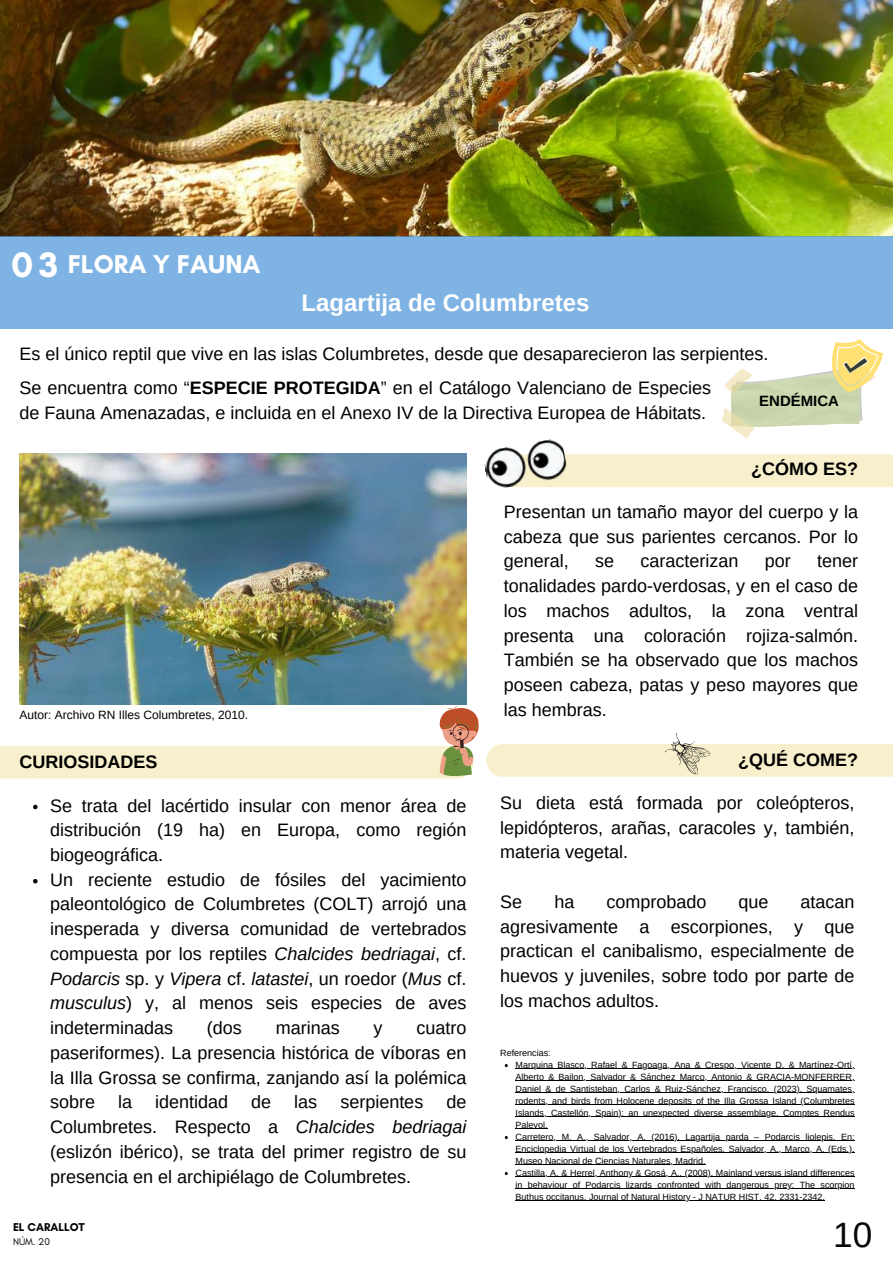
<style>
.page{position:relative;width:893px;height:1264px;background:#fff}
.page>*{position:absolute;margin:0;border:0;box-sizing:border-box;transform-origin:0 0}
.t1{font:35.25px "Arimo";color:#080606}
.t2{font:700 26.25px "Glacial Indifference";color:#fff}
.t3{font:700 24px "Arimo";color:#fff}
.t4{font:18px/24.8px "Arimo";color:#000;text-align:justify}
.t5{font:700 18px "Arimo";color:#000}
.t6{font:700 14.85px "Arimo";color:#000}
.t7{font:12px "Arimo";color:#000}
.t8{font:700 11.55px "Glacial Indifference";color:#000}
.t9{font:9.9px "Glacial Indifference";color:#000}
.t10{font:9px/12px "Arimo";color:#000}
.s1{font-size:36.15px}
.s2{font-weight:700}
.s3{font-style:italic}
</style>
<div class="page">
<img style="left:0;top:0;width:892px;height:236px">
<div style="left:0;top:236px;width:892px;height:93px;background:#7fb3e4"></div>
<svg style="left:722px;top:339px;width:161px;height:100px"></svg>
<div style="left:568px;top:454px;width:324px;height:33px;background:#f8f0cc"></div>
<svg style="left:0;top:706px;width:479px;height:72px"></svg>
<svg style="left:486px;top:733px;width:406px;height:43px"></svg>
<hr style="left:515px;top:1068px;width:339px;height:1px;background:#000">
<hr style="left:515px;top:1080px;width:339px;height:1px;background:#000">
<hr style="left:515px;top:1092px;width:339px;height:1px;background:#000">
<hr style="left:515px;top:1104px;width:339px;height:1px;background:#000">
<hr style="left:515px;top:1116px;width:339px;height:1px;background:#000">
<hr style="left:515px;top:1128px;width:32px;height:1px;background:#000">
<hr style="left:515px;top:1140px;width:339px;height:1px;background:#000">
<hr style="left:515px;top:1152px;width:339px;height:1px;background:#000">
<hr style="left:515px;top:1164px;width:190px;height:1px;background:#000">
<hr style="left:515px;top:1176px;width:339px;height:1px;background:#000">
<hr style="left:515px;top:1188px;width:339px;height:1px;background:#000">
<hr style="left:515px;top:1200px;width:310px;height:1px;background:#000">
<img style="left:20px;top:453px;width:446px;height:251px">
<img style="left:484px;top:439px;width:84px;height:49px">
<svg style="left:33px;top:804px;width:5px;height:5px"></svg>
<svg style="left:33px;top:879px;width:5px;height:4px"></svg>
<h2 class="t2" style="left:11px;top:248px;width:251px"><span class="s1">03</span> FLORA Y FAUNA</h2>
<h3 class="t3" style="left:301px;top:289px;width:289px">Lagartija de Columbretes</h3>
<p class="t4" style="left:20px;top:341px;width:750px">Es el único reptil que vive en las islas Columbretes, desde que desaparecieron las serpientes.</p>
<p class="t4" style="left:20px;top:376px;width:693px">Se encuentra como “<span class="s2">ESPECIE PROTEGIDA</span>” en el Catálogo Valenciano de Especies de Fauna Amenazadas, e incluida en el Anexo IV de la Directiva Europea de Hábitats.</p>
<p class="t6" style="left:759px;top:392px;width:81px">ENDÉMICA</p>
<p class="t5" style="left:751px;top:459px;width:108px">¿CÓMO ES?</p>
<p class="t7" style="left:20px;top:708px;width:230px">Autor: Archivo RN Illes Columbretes, 2010.</p>
<p class="t4" style="left:503px;top:499px;width:356px">Presentan un tamaño mayor del cuerpo y la cabeza que sus parientes cercanos. Por lo general,</p>
<p class="t4" style="left:595px;top:548px;width:20px">se</p>
<p class="t4" style="left:640px;top:548px;width:99px">caracterizan</p>
<p class="t4" style="left:764px;top:548px;width:27px">por</p>
<p class="t4" style="left:503px;top:548px;width:356px;text-indent:313px">tener tonalidades pardo-verdosas, y en el caso de los machos adultos, la zona ventral presenta una coloración rojiza-salmón.<br>También se ha observado que los machos poseen cabeza, patas y peso mayores que las hembras.</p>
<p class="t5" style="left:20px;top:751px;width:139px">CURIOSIDADES</p>
<p class="t5" style="left:738px;top:749px;width:121px">¿QUÉ COME?</p>
<p class="t4" style="left:50px;top:792px;width:418px;text-align:left">Se trata del lacértido insular con menor área de distribución (19 ha) en Europa, como región biogeográfica.<br>Un reciente estudio de fósiles del yacimiento paleontológico de Columbretes (COLT) arrojó una inesperada y diversa comunidad de vertebrados compuesta por los reptiles <span class="s3">Chalcides bedriagai</span>, cf.<br><span class="s3">Podarcis</span> sp. y <span class="s3">Vipera</span> cf. <span class="s3">latastei</span>, un roedor (<span class="s3">Mus</span> cf. <span class="s3">musculus</span>) y, al menos seis especies de aves indeterminadas</p>
<p class="t4" style="left:207px;top:1015px;width:36px">(dos</p>
<p class="t4" style="left:276px;top:1015px;width:65px">marinas</p>
<p class="t4" style="left:373px;top:1015px;width:10px">y</p>
<p class="t4" style="left:50px;top:1015px;width:418px;text-indent:366px">cuatro paseriformes). La presencia histórica de víboras en la Illa Grossa se confirma, zanjando así la polémica sobre</p>
<p class="t4" style="left:50px;top:1089px;width:418px;text-indent:396px">de Columbretes. Respecto a <span class="s3">Chalcides bedriagai </span>(eslizón ibérico), se trata del primer registro de su presencia en el archipiélago de Columbretes.</p>
<p class="t4" style="left:118px;top:1089px;width:15px">la</p>
<p class="t4" style="left:155px;top:1089px;width:74px">identidad</p>
<p class="t4" style="left:251px;top:1089px;width:21px">de</p>
<p class="t4" style="left:294px;top:1089px;width:24px">las</p>
<p class="t4" style="left:340px;top:1089px;width:84px">serpientes</p>
<p class="t8" style="left:13px;top:1219px;width:73px">EL CARALLOT</p>
<p class="t9" style="left:13px;top:1235px;width:38px">NÚM. 20</p>
<p class="t4" style="left:500px;top:790px;width:356px">Su dieta está formada por coleópteros, lepidópteros, arañas, caracoles y, también, materia vegetal.</p>
<p class="t4" style="left:500px;top:889px;width:23px">Se</p>
<p class="t4" style="left:554px;top:889px;width:21px">ha</p>
<p class="t4" style="left:606px;top:889px;width:101px">comprobado</p>
<p class="t4" style="left:738px;top:889px;width:31px">que</p>
<p class="t4" style="left:500px;top:889px;width:356px;text-indent:300px">atacan agresivamente a escorpiones, y que practican el canibalismo, especialmente de huevos y juveniles, sobre todo por parte de los machos adultos.</p>
<p class="t10" style="left:500px;top:1046px;width:52px">Referencias:</p>
<p class="t10" style="left:515px;top:1058px;width:340px">Marquina Blasco, Rafael &amp; Fagoaga, Ana &amp; Crespo, Vicente D. &amp; Martínez-Ortí, Alberto &amp; Bailon, Salvador &amp; Sánchez Marco, Antonio &amp; GRACIA-MONFERRER, Daniel &amp; de Santisteban, Carlos &amp; Ruiz-Sánchez, Francisco. (2023). Squamates, rodents, and birds from Holocene deposits of the Illa Grossa Island (Columbretes Islands, Castellón, Spain): an unexpected diverse assemblage. Comptes Rendus Palevol.<br>Carretero, M. A., Salvador, A. (2016). Lagartija parda – Podarcis liolepis. En:<br>Enciclopedia Virtual de los Vertebrados Españoles. Salvador, A., Marco, A. (Eds.).<br>Museo Nacional de Ciencias Naturales, Madrid.<br>Castilla, A. &amp; Herrel, Anthony &amp; Gosá, A.. (2008). Mainland versus island differences in behaviour of Podarcis lizards confronted with dangerous prey: The scorpion Buthus occitanus. Journal of Natural History - J NATUR HIST. 42. 2331-2342.</p>
<h1 class="t1" style="left:833px;top:1214px;width:41px">10</h1>
</div>
